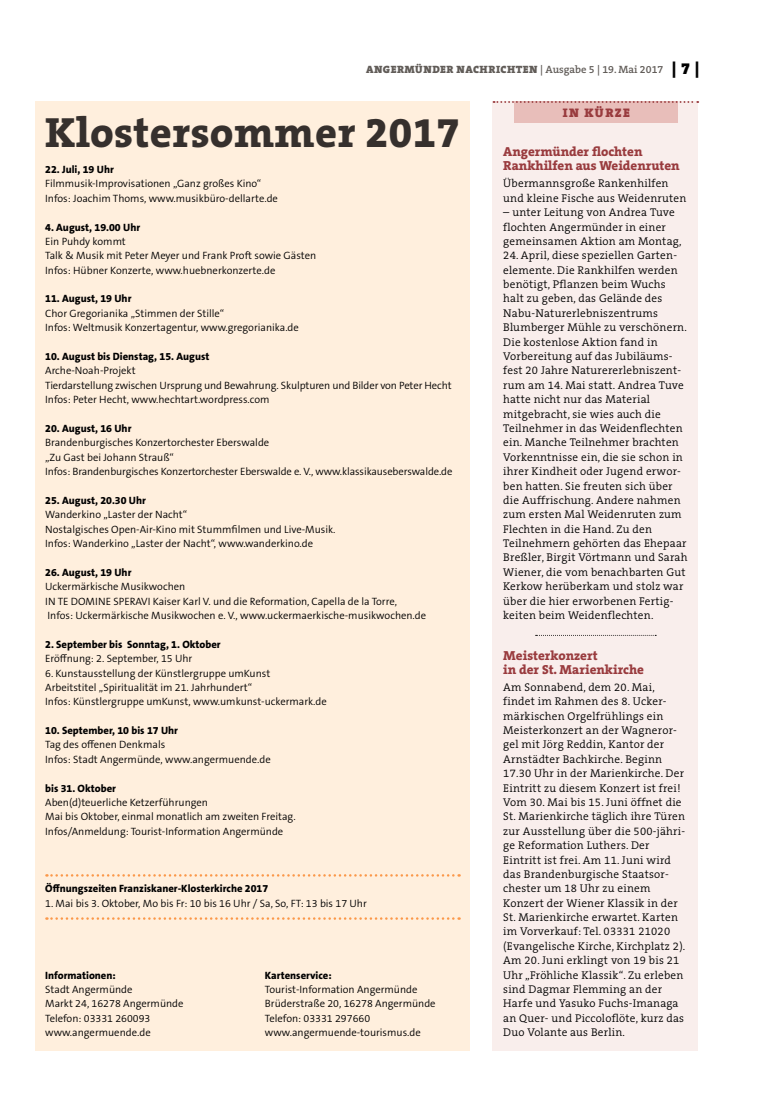
<style>
.page{position:relative;width:762px;height:1117px;background:#fff}
.page>*{position:absolute;margin:0;border:0;box-sizing:border-box;transform-origin:0 0}
.t1{font:800 42.5px "The Serif B W8";letter-spacing:.01em;color:#36302d}
.t2{font:800 13.12px/14.4px "The Serif B W8";color:#993b3e}
.t3{font:900 12.5px "The Serif B W9";letter-spacing:.115em;color:#993b3e}
.t4{font:300 11.25px/14.4px "The Serif B W4";letter-spacing:.02em;color:#000}
.t5{font:300 10.62px/14.4px "The Sans B W4";color:#000}
.t6{font:800 10.62px "The Sans B W8";color:#000}
.t7{font:900 10.62px "The Serif B W9";letter-spacing:.045em;color:#615c58}
.s1{font-family:"The Serif B W6";font-weight:600}
.s2{font-size:16.25px;color:#000}
</style>
<div class="page">
<div style="left:35px;top:101px;width:434px;height:949px;background:#ffefdd"></div>
<div style="left:493px;top:101px;width:205px;height:949px;background:#f9eeec"></div>
<div style="left:515px;top:101px;width:163px;height:21px;background:#e8beba"></div>
<svg style="left:493px;top:101px;width:205px;height:2px"></svg>
<svg style="left:536px;top:634px;width:120px;height:1px"></svg>
<svg style="left:46px;top:874px;width:413px;height:2px"></svg>
<svg style="left:46px;top:917px;width:413px;height:2px"></svg>
<p class="t7" style="left:366px;top:63px;width:335px">ANGERMÜNDER NACHRICHTEN <span class="s1">| Ausgabe 5 | 19. Mai 2017</span> <span class="s2">| 7 |</span></p>
<p class="t3" style="left:563px;top:104px;width:69px">IN KÜRZE</p>
<p class="t2" style="left:503px;top:144px;width:178px">Angermünder flochten<br>Rankhilfen aus Weidenruten</p>
<p class="t4" style="left:503px;top:176px;width:185px">Übermannsgroße Rankenhilfen und kleine Fische aus Weidenruten</p>
<p class="t4" style="left:503px;top:205px;width:180px">– unter Leitung von Andrea Tuve flochten Angermünder in einer gemeinsamen Aktion am Montag,</p>
<p class="t4" style="left:503px;top:248px;width:186px">24. April, diese speziellen Garten&shy;elemente. Die Rankhilfen werden benötigt, Pflanzen beim Wuchs halt zu geben, das Gelände des<br>Nabu-Naturerlebniszentrums<br>Blumberger Mühle zu verschönern.<br>Die kostenlose Aktion fand in<br>Vorbereitung auf das Jubiläums&shy;fest 20 Jahre Naturererlebniszent&shy;rum am 14. Mai statt. Andrea Tuve hatte nicht nur das Material mitgebracht, sie wies auch die<br>Teilnehmer in das Weidenflechten ein. Manche Teilnehmer brachten<br>Vorkenntnisse ein, die sie schon in ihrer Kindheit oder Jugend erwor&shy;ben hatten. Sie freuten sich über die Auffrischung. Andere nahmen zum ersten Mal Weidenruten zum<br>Flechten in die Hand. Zu den<br>Teilnehmern gehörten das Ehepaar<br>Breßler, Birgit Vörtmann und Sarah<br>Wiener, die vom benachbarten Gut<br>Kerkow herüberkam und stolz war über die hier erworbenen Fertig&shy;keiten beim Weidenflechten.</p>
<p class="t2" style="left:503px;top:647px;width:142px">Meisterkonzert<br>in der St. Marienkirche</p>
<p class="t4" style="left:503px;top:679px;width:184px">Am Sonnabend, dem 20. Mai, findet im Rahmen des 8. Ucker&shy;märkischen Orgelfrühlings ein<br>Meisterkonzert an der Wagneror&shy;gel mit Jörg Reddin, Kantor der<br>Arnstädter Bachkirche. Beginn<br>17.30 Uhr in der Marienkirche. Der<br>Eintritt zu diesem Konzert ist frei!<br>Vom 30. Mai bis 15. Juni öffnet die<br>St. Marienkirche täglich ihre Türen zur Ausstellung über die 500-jähri&shy;ge Reformation Luthers. Der<br>Eintritt ist frei. Am 11. Juni wird das Brandenburgische Staatsor&shy;chester um 18 Uhr zu einem<br>Konzert der Wiener Klassik in der<br>St. Marienkirche erwartet. Karten im Vorverkauf: Tel. 03331 21020 (Evangelische Kirche, Kirchplatz 2).<br>Am 20. Juni erklingt von 19 bis 21<br>Uhr „Fröhliche Klassik“. Zu erleben sind Dagmar Flemming an der<br>Harfe und Yasuko Fuchs-Imanaga an Quer- und Piccoloflöte, kurz das<br>Duo Volante aus Berlin.</p>
<h1 class="t1" style="left:45px;top:104px;width:416px">Klostersommer 2017</h1>
<p class="t6" style="left:45px;top:162px;width:70px">22. Juli, 19 Uhr</p>
<p class="t5" style="left:45px;top:177px;width:234px">Filmmusik-Improvisationen „Ganz großes Kino“<br>Infos: Joachim Thoms, www.musikbüro-dellarte.de</p>
<p class="t6" style="left:45px;top:220px;width:97px">4. August, 19.00 Uhr</p>
<p class="t5" style="left:45px;top:234px;width:273px">Ein Puhdy kommt<br>Talk &amp; Musik mit Peter Meyer und Frank Proft sowie Gästen<br>Infos: Hübner Konzerte, www.huebnerkonzerte.de</p>
<p class="t6" style="left:45px;top:292px;width:88px">11. August, 19 Uhr</p>
<p class="t5" style="left:45px;top:306px;width:255px">Chor Gregorianika „Stimmen der Stille“<br>Infos: Weltmusik Konzertagentur, www.gregorianika.de</p>
<p class="t6" style="left:45px;top:349px;width:166px">10. August bis Dienstag, 15. August</p>
<p class="t5" style="left:45px;top:363px;width:408px">Arche-Noah-Projekt<br>Tierdarstellung zwischen Ursprung und Bewahrung. Skulpturen und Bilder von Peter Hecht<br>Infos: Peter Hecht, www.hechtart.wordpress.com</p>
<p class="t6" style="left:45px;top:421px;width:88px">20. August, 16 Uhr</p>
<p class="t5" style="left:45px;top:435px;width:409px">Brandenburgisches Konzertorchester Eberswalde<br>„Zu Gast bei Johann Strauß“<br>Infos: Brandenburgisches Konzertorchester Eberswalde e. V., www.klassikauseberswalde.de</p>
<p class="t6" style="left:45px;top:493px;width:102px">25. August, 20.30 Uhr</p>
<p class="t5" style="left:45px;top:507px;width:292px">Wanderkino „Laster der Nacht“<br>Nostalgisches Open-Air-Kino mit Stummfilmen und Live-Musik.<br>Infos: Wanderkino „Laster der Nacht“, www.wanderkino.de</p>
<p class="t6" style="left:45px;top:565px;width:88px">26. August, 19 Uhr</p>
<p class="t5" style="left:45px;top:579px;width:382px">Uckermärkische Musikwochen<br>IN TE DOMINE SPERAVI Kaiser Karl V. und die Reformation, Capella de la Torre,<br>Infos: Uckermärkische Musikwochen e. V., www.uckermaerkische-musikwochen.de</p>
<p class="t6" style="left:45px;top:637px;width:177px">2. September bis Sonntag, 1. Oktober</p>
<p class="t5" style="left:45px;top:651px;width:149px">Eröffnung: 2. September, 15 Uhr</p>
<p class="t5" style="left:45px;top:665px;width:283px">6. Kunstausstellung der Künstlergruppe umKunst<br>Arbeitstitel „Spiritualität im 21. Jahrhundert“<br>Infos: Künstlergruppe umKunst, www.umkunst-uckermark.de</p>
<p class="t6" style="left:45px;top:723px;width:134px">10. September, 10 bis 17 Uhr</p>
<p class="t5" style="left:45px;top:737px;width:227px">Tag des offenen Denkmals<br>Infos: Stadt Angermünde, www.angermuende.de</p>
<p class="t6" style="left:45px;top:781px;width:72px">bis 31. Oktober</p>
<p class="t5" style="left:45px;top:795px;width:252px">Aben(d)teuerliche Ketzerführungen<br>Mai bis Oktober, einmal monatlich am zweiten Freitag.<br>Infos/Anmeldung: Tourist-Information Angermünde</p>
<p class="t6" style="left:45px;top:881px;width:225px">Öffnungszeiten Franziskaner-Klosterkirche 2017</p>
<p class="t5" style="left:45px;top:895px;width:323px">1. Mai bis 3. Oktober, Mo bis Fr: 10 bis 16 Uhr / Sa, So, FT: 13 bis 17 Uhr</p>
<p class="t6" style="left:45px;top:967px;width:72px">Informationen:</p>
<p class="t5" style="left:45px;top:982px;width:140px">Stadt Angermünde<br>Markt 24, 16278 Angermünde<br>Telefon: 03331 260093 www.angermuende.de</p>
<p class="t6" style="left:265px;top:967px;width:68px">Kartenservice:</p>
<p class="t5" style="left:265px;top:982px;width:172px">Tourist-Information Angermünde<br>Brüderstraße 20, 16278 Angermünde<br>Telefon: 03331 297660 www.angermuende-tourismus.de</p>
</div>
